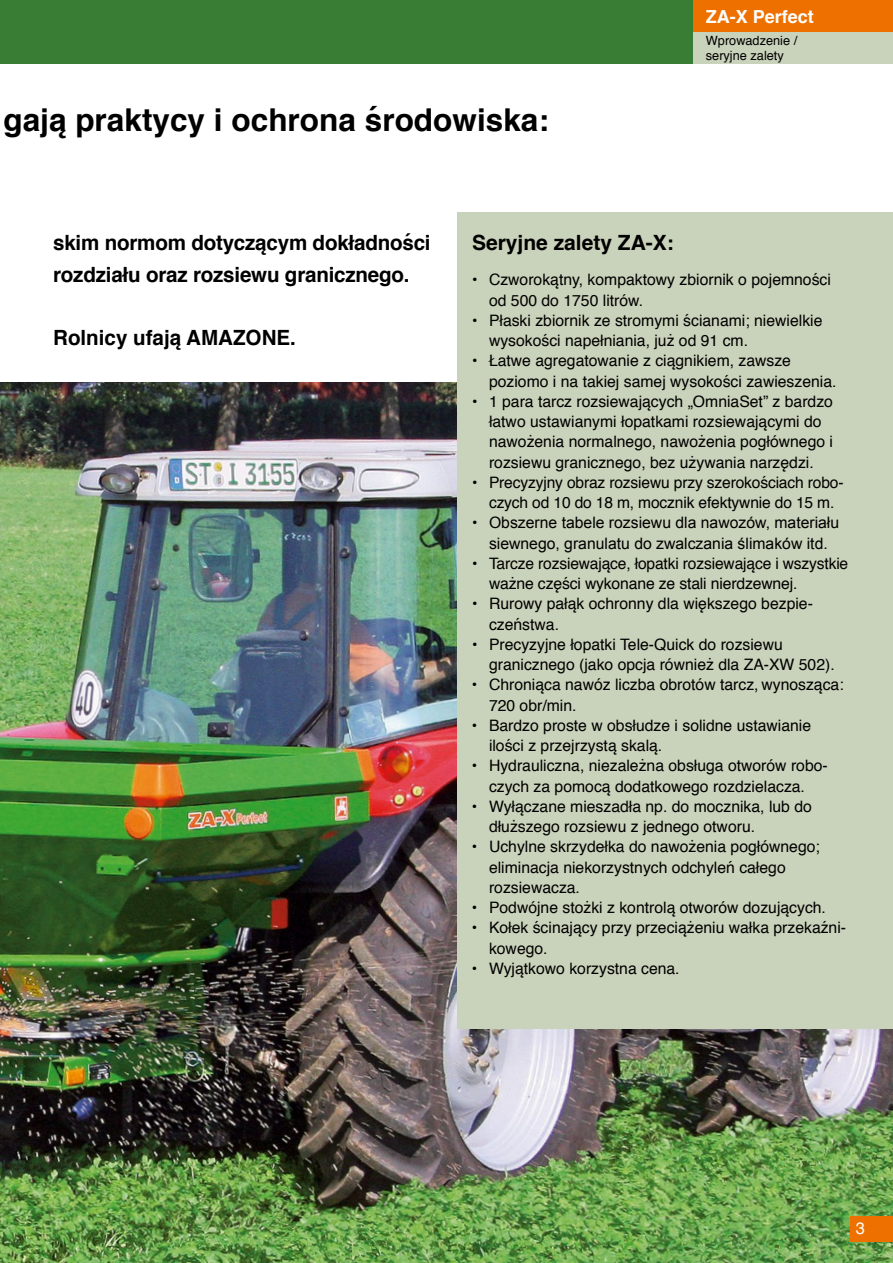
<style>
.page{position:relative;width:893px;height:1263px;background:#fff}
.page>*{position:absolute;margin:0;border:0;box-sizing:border-box;transform-origin:0 0}
.t1{font:700 31.5px "Helvetica CE";color:#000}
.t2{font:700 21px/31.5px "Helvetica CE";letter-spacing:-.01em;color:#000}
.t3{font:700 18px "Helvetica";color:#fff}
.t4{font:16.5px "Helvetica";color:#fff}
.t5{font:15.75px/20.2px "Helvetica CE";color:#000}
.t6{font:15.75px/20.2px "Arial";color:#000;text-align:center}
.t7{font:12.75px/15.3px "Helvetica CE";color:#000}
.s1{font-family:"Helvetica CE"}
</style>
<div class="page">
<div style="left:0;top:0;width:693px;height:64px;background:#387d33"></div>
<div style="left:693px;top:0;width:200px;height:32px;background:#ee7100"></div>
<div style="left:693px;top:32px;width:200px;height:32px;background:#c9d2ba"></div>
<img style="left:0;top:383px;width:893px;height:880px">
<div style="left:457px;top:213px;width:436px;height:816px;background:#c9d2ba"></div>
<div style="left:850px;top:1216px;width:43px;height:26px;background:#ee7100"></div>
<p class="t3" style="left:706px;top:2px;width:110px">ZA-X Perfect</p>
<h1 class="t1" style="left:3px;top:98px;width:547px">gają praktycy i ochrona środowiska:</h1>
<p class="t7" style="left:706px;top:34px;width:93px">Wprowadzenie / seryjne zalety</p>
<h2 class="t2" style="left:53px;top:228px;width:379px">skim normom dotyczącym dokładności rozdziału oraz rozsiewu granicznego.</h2>
<h2 class="t2" style="left:53px;top:323px;width:244px">Rolnicy ufają AMAZONE.</h2>
<h2 class="t2" style="left:472px;top:228px;width:203px">Seryjne zalety ZA-X:</h2>
<p class="t5" style="left:489px;top:271px;width:343px;text-indent:-17px">• Czworokątny, kompaktowy zbiornik o pojemności od 500 do 1750 litrów.</p>
<p class="t5" style="left:489px;top:311px;width:335px;text-indent:-17px">• Płaski zbiornik ze stromymi ścianami; niewielkie wysokości napełniania, już od 91 cm.</p>
<p class="t5" style="left:489px;top:352px;width:349px;text-indent:-17px">• Łatwe agregatowanie z ciągnikiem, zawsze poziomo i na takiej samej wysokości zawieszenia.</p>
<p class="t5" style="left:489px;top:392px;width:346px;text-indent:-17px">• 1 para tarcz rozsiewających „OmniaSet” z bardzo łatwo ustawianymi łopatkami rozsiewającymi do nawożenia normalnego, nawożenia pogłównego i rozsiewu granicznego, bez używania narzędzi.</p>
<p class="t5" style="left:472px;top:473px;width:373px;text-align:center">• Precyzyjny obraz rozsiewu przy szerokościach robo&shy;czych od 10 do 18 m, mocznik efektywnie do 15 m.</p>
<p class="t6" style="left:472px;top:513px;width:369px"><span class="s1">•</span> Obszerne tabele rozsiewu dla nawozów, materiału siewnego, granulatu do zwalczania ślimaków itd.</p>
<p class="t5" style="left:489px;top:554px;width:361px;text-indent:-17px">• Tarcze rozsiewające, łopatki rozsiewające i wszystkie ważne części wykonane ze stali nierdzewnej.</p>
<p class="t5" style="left:489px;top:595px;width:325px;text-indent:-17px">• Rurowy pałąk ochronny dla większego bezpie&shy;czeństwa.</p>
<p class="t5" style="left:489px;top:635px;width:347px;text-indent:-17px">• Precyzyjne łopatki Tele-Quick do rozsiewu granicznego (jako opcja również dla ZA-XW 502).</p>
<p class="t5" style="left:489px;top:676px;width:356px;text-indent:-17px">• Chroniąca nawóz liczba obrotów tarcz, wynosząca:<br>720 obr/min.</p>
<p class="t5" style="left:489px;top:716px;width:324px;text-indent:-17px">• Bardzo proste w obsłudze i solidne ustawianie ilości z przejrzystą skalą.</p>
<p class="t5" style="left:472px;top:757px;width:357px;text-align:center">• Hydrauliczna, niezależna obsługa otworów robo&shy;czych za pomocą dodatkowego rozdzielacza.</p>
<p class="t5" style="left:489px;top:797px;width:324px;text-indent:-17px">• Wyłączane mieszadła np. do mocznika, lub do dłuższego rozsiewu z jednego otworu.</p>
<p class="t5" style="left:489px;top:838px;width:332px;text-indent:-17px">• Uchylne skrzydełka do nawożenia pogłównego; eliminacja niekorzystnych odchyleń całego rozsiewacza.</p>
<p class="t5" style="left:472px;top:898px;width:356px">• Podwójne stożki z kontrolą otworów dozujących.</p>
<p class="t5" style="left:489px;top:919px;width:359px;text-indent:-17px">• Kołek ścinający przy przeciążeniu wałka przekaźni&shy;kowego.</p>
<p class="t5" style="left:472px;top:959px;width:209px">• Wyjątkowo korzystna cena.</p>
<p class="t4" style="left:856px;top:1215px;width:11px">3</p>
</div>
